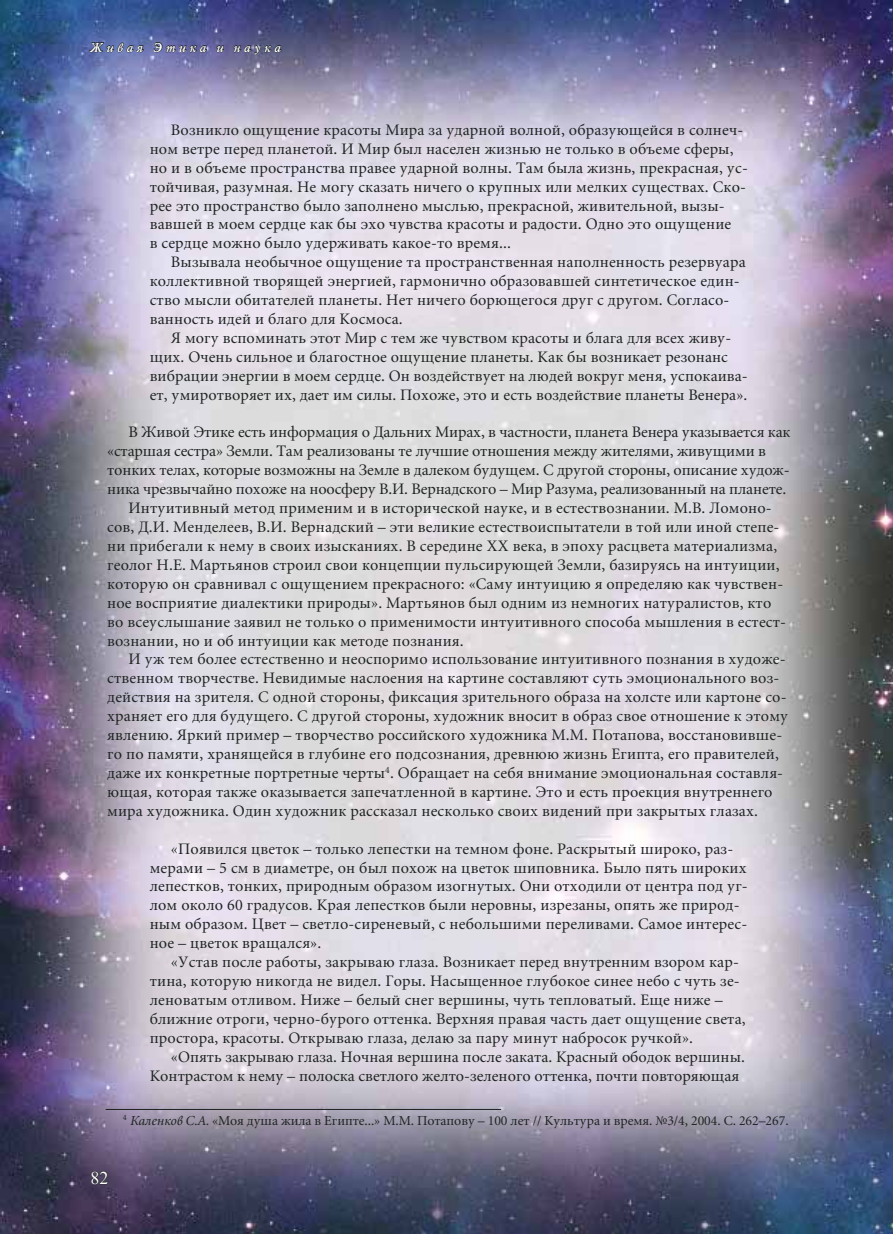
<style>
.page{position:relative;width:893px;height:1234px;background:#fff}
.page>*{position:absolute;margin:0;border:0;box-sizing:border-box;transform-origin:0 0}
.t1{font:18px "Times New Roman";color:#fff}
.t2{font:15.75px/18.9px "Miniature C";letter-spacing:.01em;color:#1d2321}
.t3{font:15.75px "Miniature C";letter-spacing:-.01em;color:#1d2321}
.t4{font:13.5px "Miniature C";letter-spacing:-.005em;color:#1d2321}
.t5{font:italic 700 12.75px "Mysl C";letter-spacing:.25em;color:#fff}
.s1{font-style:italic}
</style>
<div class="page">
<img style="left:0;top:0;width:893px;height:1233px">
<svg style="left:90px;top:43px;width:54px;height:9px"></svg>
<svg style="left:154px;top:42px;width:53px;height:10px"></svg>
<svg style="left:216px;top:46px;width:8px;height:6px"></svg>
<svg style="left:234px;top:46px;width:47px;height:8px"></svg>
<svg style="left:91px;top:1170px;width:18px;height:14px"></svg>
<hr style="left:106px;top:1108px;width:395px;height:1px;background:#1d2321">
<p class="t5" style="left:89px;top:40px;width:193px">Живая Этика и наука</p>
<p class="t2" style="left:150px;top:121px;width:600px;text-indent:21px">Возникло ощущение красоты Мира за ударной волной, образующейся в солнеч&shy;ном ветре перед планетой. И Мир был населен жизнью не только в объеме сферы, но и в объеме пространства правее ударной волны. Там была жизнь, прекрасная, ус&shy;тойчивая, разумная. Не могу сказать ничего о крупных или мелких существах. Ско&shy;рее это пространство было заполнено мыслью, прекрасной, живительной, вызы&shy;вавшей в моем сердце как бы эхо чувства красоты и радости. Одно это ощущение<br>в сердце можно было удерживать какое-то время...</p>
<p class="t2" style="left:150px;top:253px;width:597px;text-indent:21px">Вызывала необычное ощущение та пространственная наполненность резервуара коллективной творящей энергией, гармонично образовавшей синтетическое един&shy;ство мысли обитателей планеты. Нет ничего борющегося друг с другом. Согласо&shy;ванность идей и благо для Космоса.</p>
<p class="t2" style="left:150px;top:329px;width:600px;text-indent:21px">Я могу вспоминать этот Мир с тем же чувством красоты и блага для всех живу&shy;щих. Очень сильное и благостное ощущение планеты. Как бы возникает резонанс вибрации энергии в моем сердце. Он воздействует на людей вокруг меня, успокаива&shy;ет, умиротворяет их, дает им силы. Похоже, это и есть воздействие планеты Венера».</p>
<p class="t3" style="left:128px;top:424px;width:663px">В Живой Этике есть информация о Дальних Мирах, в частности, планета Венера указывается как</p>
<p class="t3" style="left:107px;top:443px;width:660px">«старшая сестра» Земли. Там реализованы те лучшие отношения между жителями, живущими в</p>
<p class="t3" style="left:107px;top:462px;width:684px">тонких телах, которые возможны на Земле в далеком будущем. С другой стороны, описание худож-</p>
<p class="t3" style="left:107px;top:481px;width:680px">ника чрезвычайно похоже на ноосферу В.И. Вернадского – Мир Разума, реализованный на планете.</p>
<p class="t2" style="left:128px;top:499px;width:645px">Интуитивный метод применим и в исторической науке, и в естествознании. М.В. Ломоно-</p>
<p class="t2" style="left:107px;top:518px;width:674px">сов, Д.И. Менделеев, В.И. Вернадский – эти великие естествоиспытатели в той или иной степе-</p>
<p class="t2" style="left:107px;top:537px;width:671px">ни прибегали к нему в своих изысканиях. В середине ХХ века, в эпоху расцвета материализма,</p>
<p class="t2" style="left:107px;top:556px;width:674px">геолог Н.Е. Мартьянов строил свои концепции пульсирующей Земли, базируясь на интуиции,</p>
<p class="t2" style="left:107px;top:574px;width:678px">которую он сравнивал с ощущением прекрасного: «Саму интуицию я определяю как чувствен-</p>
<p class="t2" style="left:107px;top:593px;width:666px">ное восприятие диалектики природы». Мартьянов был одним из немногих натуралистов, кто</p>
<p class="t2" style="left:107px;top:612px;width:680px">во всеуслышание заявил не только о применимости интуитивного способа мышления в естест-</p>
<p class="t2" style="left:107px;top:631px;width:358px">вознании, но и об интуиции как методе познания.</p>
<p class="t2" style="left:128px;top:650px;width:659px">И уж тем более естественно и неоспоримо использование интуитивного познания в художе-</p>
<p class="t2" style="left:107px;top:669px;width:674px">ственном творчестве. Невидимые наслоения на картине составляют суть эмоционального воз-</p>
<p class="t2" style="left:107px;top:688px;width:681px">действия на зрителя. С одной стороны, фиксация зрительного образа на холсте или картоне со-</p>
<p class="t2" style="left:107px;top:707px;width:683px">храняет его для будущего. С другой стороны, художник вносит в образ свое отношение к этому</p>
<p class="t2" style="left:107px;top:726px;width:676px">явлению. Яркий пример – творчество российского художника М.М. Потапова, восстановивше-</p>
<p class="t2" style="left:107px;top:745px;width:673px">го по памяти, хранящейся в глубине его подсознания, древнюю жизнь Египта, его правителей,</p>
<p class="t2" style="left:107px;top:763px;width:677px">даже их конкретные портретные черты<sup>4</sup>. Обращает на себя внимание эмоциональная составля-</p>
<p class="t2" style="left:107px;top:782px;width:667px">ющая, которая также оказывается запечатленной в картине. Это и есть проекция внутреннего</p>
<p class="t2" style="left:107px;top:801px;width:652px">мира художника. Один художник рассказал несколько своих видений при закрытых глазах.</p>
<p class="t2" style="left:150px;top:839px;width:600px;text-indent:21px">«Появился цветок – только лепестки на темном фоне. Раскрытый широко, раз&shy;мерами – 5 см в диаметре, он был похож на цветок шиповника. Было пять широких лепестков, тонких, природным образом изогнутых. Они отходили от центра под уг&shy;лом около 60 градусов. Края лепестков были неровны, изрезаны, опять же природ&shy;ным образом. Цвет – светло-сиреневый, с небольшими переливами. Самое интерес&shy;ное – цветок вращался».</p>
<p class="t2" style="left:150px;top:952px;width:597px;text-indent:21px">«Устав после работы, закрываю глаза. Возникает перед внутренним взором кар&shy;тина, которую никогда не видел. Горы. Насыщенное глубокое синее небо с чуть зе&shy;леноватым отливом. Ниже – белый снег вершины, чуть тепловатый. Еще ниже – ближние отроги, черно-бурого оттенка. Верхняя правая часть дает ощущение света, простора, красоты. Открываю глаза, делаю за пару минут набросок ручкой».</p>
<p class="t2" style="left:150px;top:1047px;width:597px;text-indent:21px">«Опять закрываю глаза. Ночная вершина после заката. Красный ободок вершины.<br>Контрастом к нему – полоска светлого желто-зеленого оттенка, почти повторяющая</p>
<p class="t4" style="left:123px;top:1113px;width:667px"><sup>4</sup> <span class="s1">Каленков С.А.</span> «Моя душа жила в Египте...» М.М. Потапову – 100 лет // Культура и время. №3/4, 2004. C. 262–267.</p>
<p class="t1" style="left:90px;top:1164px;width:19px">82</p>
</div>
